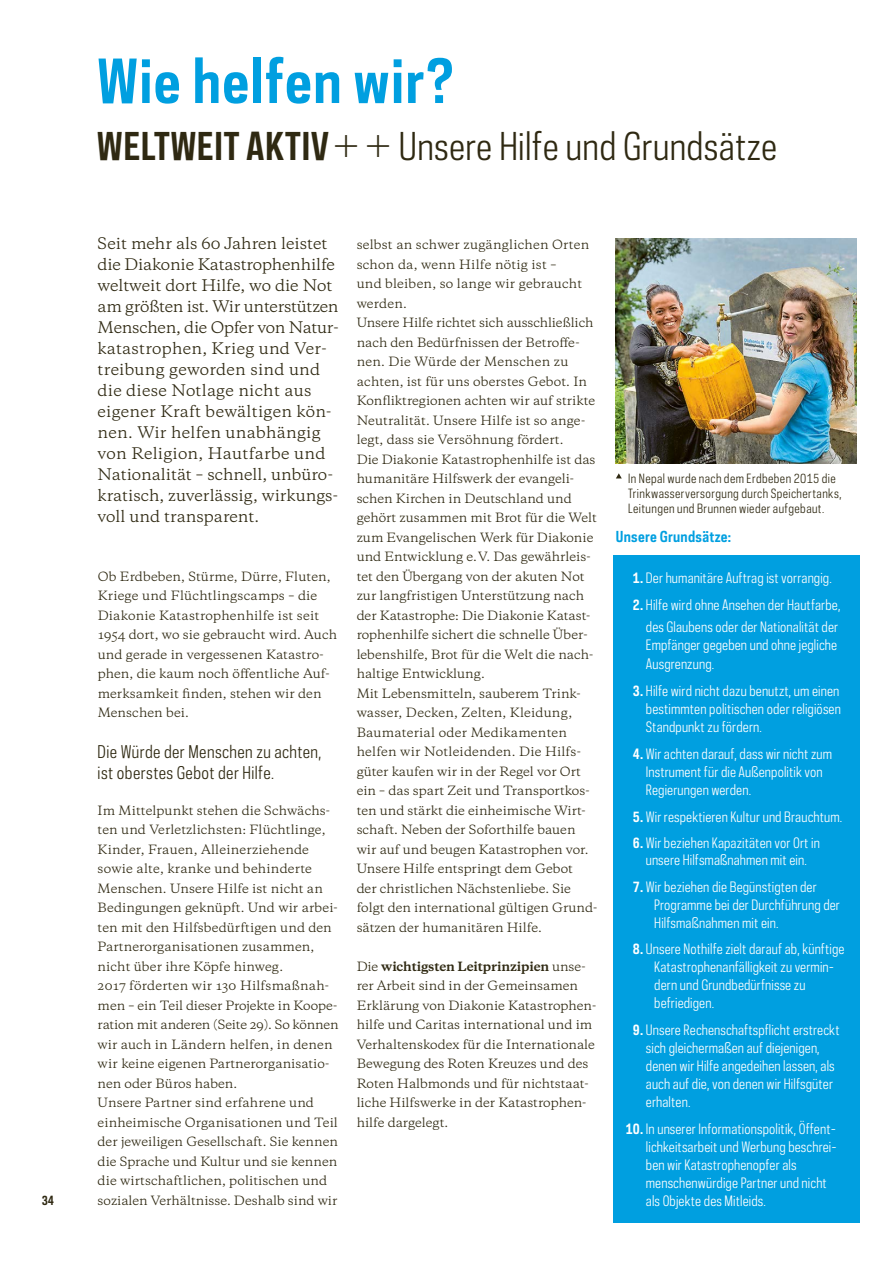
<style>
.page{position:relative;width:893px;height:1263px;background:#fff}
.page>*{position:absolute;margin:0;border:0;box-sizing:border-box;transform-origin:0 0}
.t1{font:700 57px "Polaris Condensed";letter-spacing:.02em;color:#009fe0}
.t2{font:36px "Polaris Condensed";letter-spacing:.01em;color:#2f2912}
.t3{font:16.5px/21px "Polaris Condensed";letter-spacing:.025em;color:#2f2912}
.t4{font:15px/21px "Galaxie Copernicus";color:#2f2912}
.t5{font:700 14.25px "Polaris Condensed";letter-spacing:.02em;color:#009fe0}
.t6{font:13.5px/18px "Polaris Condensed";letter-spacing:.01em;color:#fff}
.t7{font:12px/19.5px "Galaxie Copernicus";color:#2f2912}
.t8{font:12px/15px "Polaris Condensed";letter-spacing:.035em;color:#2f2912}
.t9{font:700 12px "Polaris Condensed";color:#2f2912}
.s1{font-weight:700}
.s2{font-size:28.05px}
.s3{font-weight:700;color:#009fe0}
</style>
<div class="page">
<div style="left:613px;top:555px;width:247px;height:668px;background:#009fe0"></div>
<img style="left:616px;top:238px;width:241px;height:225px">
<svg style="left:616px;top:473px;width:6px;height:5px"></svg>
<p class="t9" style="left:42px;top:1192px;width:14px">34</p>
<h1 class="t1" style="left:97px;top:43px;width:358px">Wie helfen wir?</h1>
<h2 class="t2" style="left:97px;top:122px;width:682px"><span class="s1">WELTWEIT AKTIV</span> <span class="s2">+ +</span> Unsere Hilfe und Grundsätze</h2>
<p class="t4" style="left:98px;top:233px;width:242px">Seit mehr als 60 Jahren leistet die Diakonie Katastrophenhilfe weltweit dort Hilfe, wo die Not am größten ist. Wir unterstützen<br>Menschen, die Opfer von Natur&shy;katastrophen, Krieg und Ver&shy;treibung geworden sind und die diese Notlage nicht aus eigener Kraft bewältigen kön&shy;nen. Wir helfen unabhängig von Religion, Hautfarbe und<br>Nationalität – schnell, unbüro&shy;kratisch, zuverlässig, wirkungs&shy;voll und transparent.</p>
<p class="t7" style="left:98px;top:566px;width:241px">Ob Erdbeben, Stürme, Dürre, Fluten, Kriege und Flüchtlingscamps – die Diakonie Katastrophenhilfe ist seit 1954 dort, wo sie gebraucht wird. Auch und gerade in vergessenen Katastro&shy;phen, die kaum noch öffentliche Auf&shy;merksamkeit finden, stehen wir den Menschen bei.</p>
<h3 class="t3" style="left:98px;top:740px;width:225px">Die Würde der Menschen zu achten, ist oberstes Gebot der Hilfe.</h3>
<p class="t7" style="left:98px;top:800px;width:242px">Im Mittelpunkt stehen die Schwächs&shy;ten und Verletzlichsten: Flüchtlinge, Kinder, Frauen, Alleinerziehende sowie alte, kranke und behinderte Menschen. Unsere Hilfe ist nicht an Bedingungen geknüpft. Und wir arbei&shy;ten mit den Hilfsbedürftigen und den Partnerorganisationen zusammen, nicht über ihre Köpfe hinweg.<br>2017 förderten wir 130 Hilfsmaßnah&shy;men – ein Teil dieser Projekte in Koope&shy;ration mit anderen (Seite 29). So können wir auch in Ländern helfen, in denen wir keine eigenen Partnerorganisatio&shy;nen oder Büros haben.<br>Unsere Partner sind erfahrene und einheimische Organisationen und Teil der jeweiligen Gesellschaft. Sie kennen die Sprache und Kultur und sie kennen die wirtschaftlichen, politischen und sozialen Verhältnisse. Deshalb sind wir</p>
<p class="t7" style="left:357px;top:235px;width:242px">selbst an schwer zugänglichen Orten schon da, wenn Hilfe nötig ist –<br>und bleiben, so lange wir gebraucht werden.<br>Unsere Hilfe richtet sich ausschließlich nach den Bedürfnissen der Betroffe&shy;nen. Die Würde der Menschen zu achten, ist für uns oberstes Gebot. In Konfliktregionen achten wir auf strikte Neutralität. Unsere Hilfe ist so ange&shy;legt, dass sie Versöhnung fördert.<br>Die Diakonie Katastrophenhilfe ist das humanitäre Hilfswerk der evangeli&shy;schen Kirchen in Deutschland und gehört zusammen mit Brot für die Welt zum Evangelischen Werk für Diakonie und Entwicklung e. V. Das gewährleis&shy;tet den Übergang von der akuten Not zur langfristigen Unterstützung nach der Katastrophe: Die Diakonie Katast&shy;rophenhilfe sichert die schnelle Über&shy;lebenshilfe, Brot für die Welt die nach&shy;haltige Entwicklung.<br>Mit Lebensmitteln, sauberem Trink&shy;wasser, Decken, Zelten, Kleidung, Baumaterial oder Medikamenten helfen wir Notleidenden. Die Hilfs&shy;güter kaufen wir in der Regel vor Ort ein – das spart Zeit und Transportkos&shy;ten und stärkt die einheimische Wirt&shy;schaft. Neben der Soforthilfe bauen wir auf und beugen Katastrophen vor.<br>Unsere Hilfe entspringt dem Gebot<br>der christlichen Nächstenliebe. Sie folgt den international gültigen Grund&shy;sätzen der humanitären Hilfe.</p>
<p class="t7" style="left:357px;top:956px;width:241px">Die <span class="s1">wichtigsten Leitprinzipien</span> unse&shy;rer Arbeit sind in der Gemeinsamen Erklärung von Diakonie Katastrophen&shy;hilfe und Caritas international und im Verhaltenskodex für die Internationale Bewegung des Roten Kreuzes und des Roten Halbmonds und für nichtstaat&shy;liche Hilfswerke in der Katastrophen&shy;hilfe dargelegt.</p>
<p class="t8" style="left:628px;top:471px;width:215px">In Nepal wurde nach dem Erdbeben 2015 die<br>Trinkwasserversorgung durch Speichertanks,<br>Leitungen und Brunnen wieder aufgebaut.</p>
<p class="t5" style="left:616px;top:527px;width:117px">Unsere Grundsätze:</p>
<p class="t6" style="left:626px;top:568px;width:208px"><span class="s3">0</span><span class="s1">1.</span> Der humanitäre Auftrag ist vorrangig.</p>
<p class="t6" style="left:626px;top:593px;width:216px;line-height:22.5px;text-align:right"><span class="s3">0</span><span class="s1">2.</span> Hilfe wird ohne Ansehen der Hautfarbe, des Glaubens oder der Nationalität der</p>
<p class="t6" style="left:646px;top:635px;width:193px;line-height:19.2px">Empfänger gegeben und ohne jegliche<br>Ausgrenzung.</p>
<p class="t6" style="left:646px;top:682px;width:196px;text-align:justify;text-indent:-20px"><span class="s3">0</span><span class="s1">3.</span> Hilfe wird nicht dazu benutzt, um einen bestimmten politischen oder religiösen Standpunkt zu fördern.</p>
<p class="t6" style="left:646px;top:744px;width:188px;text-indent:-20px"><span class="s3">0</span><span class="s1">4.</span> Wir achten darauf, dass wir nicht zum<br>Instrument für die Außenpolitik von<br>Regierungen werden.</p>
<p class="t6" style="left:626px;top:807px;width:218px"><span class="s3">0</span><span class="s1">5.</span> Wir respektieren Kultur und Brauchtum.</p>
<p class="t6" style="left:626px;top:835px;width:196px;line-height:16.5px;text-align:center"><span class="s3">0</span><span class="s1">6.</span> Wir beziehen Kapazitäten vor Ort in unsere Hilfsmaßnahmen mit ein.</p>
<p class="t6" style="left:654px;top:877px;width:187px;text-indent:-28px"><span class="s3">0</span><span class="s1">7.</span> Wir beziehen die Begünstigten der<br>Programme bei der Durchführung der<br>Hilfsmaßnahmen mit ein.</p>
<p class="t6" style="left:654px;top:940px;width:192px;text-indent:-28px"><span class="s3">0</span><span class="s1">8.</span> Unsere Nothilfe zielt darauf ab, künftige<br>Katastrophenanfälligkeit zu vermin&shy;dern und Grundbedürfnisse zu befriedigen.</p>
<p class="t6" style="left:646px;top:1021px;width:195px;text-indent:-20px"><span class="s3">0</span><span class="s1">9.</span> Unsere Rechenschaftspflicht erstreckt sich gleichermaßen auf diejenigen, denen wir Hilfe angedeihen lassen, als auch auf die, von denen wir Hilfsgüter erhalten.</p>
<p class="t6" style="left:646px;top:1119px;width:191px;text-indent:-20px"><span class="s1">10.</span> In unserer Informationspolitik, Öffent&shy;lichkeitsarbeit und Werbung beschrei&shy;ben wir Katastrophenopfer als menschenwürdige Partner und nicht als Objekte des Mitleids.</p>
</div>
